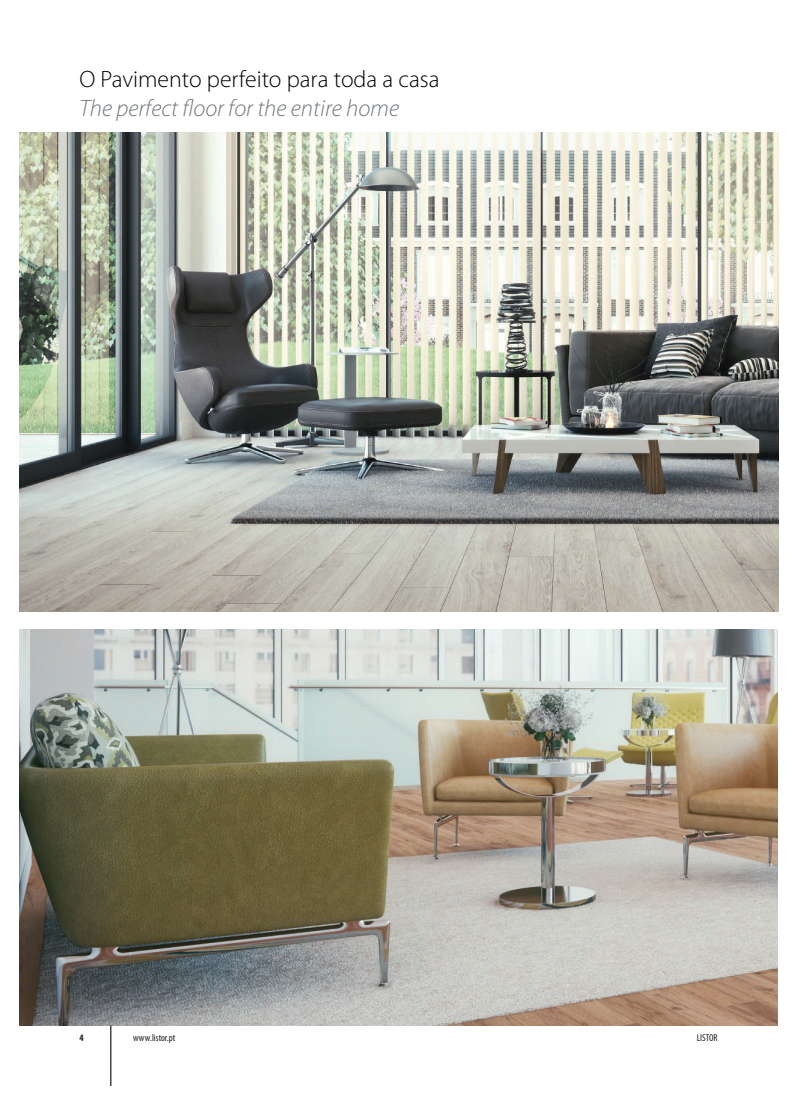
<style>
.page{position:relative;width:797px;height:1105px;background:#fff}
.page>*{position:absolute;margin:0;border:0;box-sizing:border-box;transform-origin:0 0}
.t1{font:300 23.75px "Myriad Pro";color:#040503}
.t2{font:italic 300 23.75px "Myriad Pro";color:#73797e}
.t3{font:condensed 10px "Myriad Pro";color:#231f20}
.t4{font:700 condensed 10px "Myriad Pro";color:#231f20}
</style>
<div class="page">
<img style="left:19px;top:629px;width:758px;height:396px">
<hr style="left:110px;top:1025px;width:1px;height:61px;background:#231f20">
<img style="left:19px;top:133px;width:759px;height:479px">
<p class="t1" style="left:79px;top:65px;width:361px">O Pavimento perfeito para toda a casa</p>
<p class="t2" style="left:79px;top:95px;width:321px">The perfect floor for the entire home</p>
<p class="t4" style="left:79px;top:1032px;width:6px">4</p>
<p class="t3" style="left:133px;top:1032px;width:44px">www.listor.pt</p>
<p class="t3" style="left:696px;top:1032px;width:22px">LISTOR</p>
</div>
